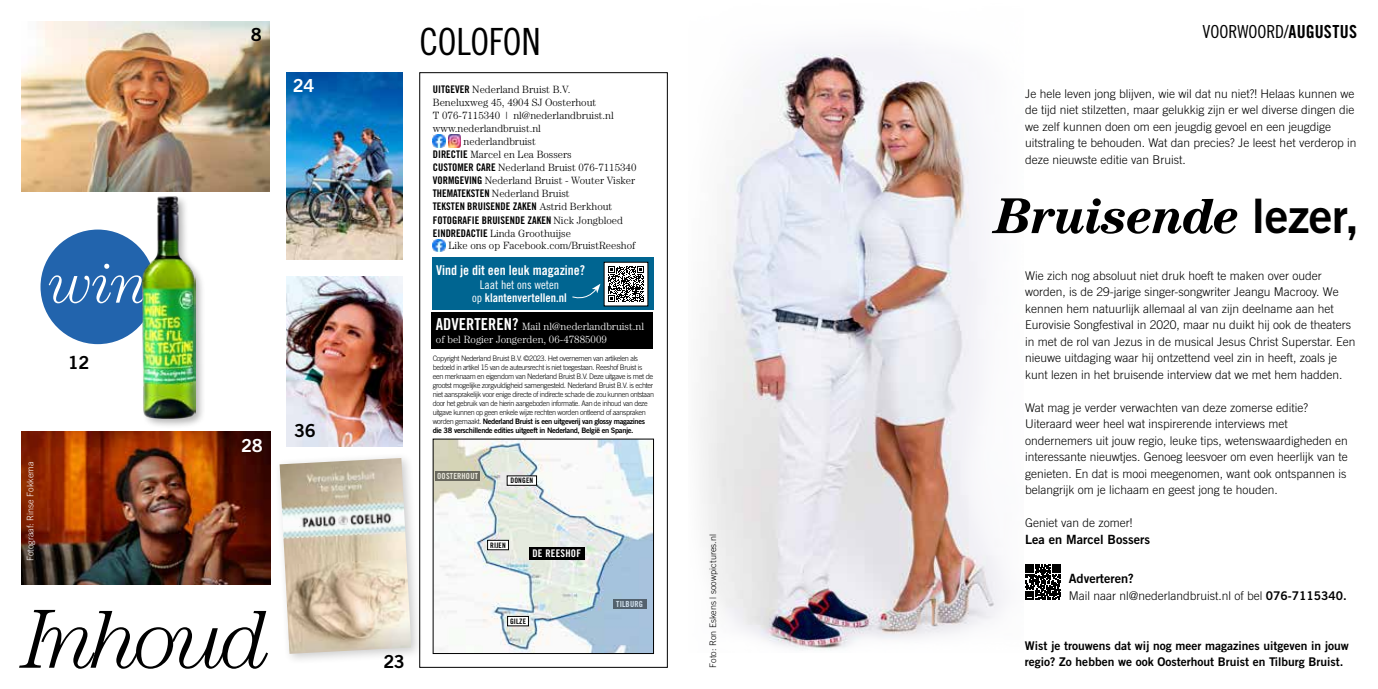
<style>
.page{position:relative;width:1378px;height:689px;background:#fff}
.page>*{position:absolute;margin:0;border:0;box-sizing:border-box;transform-origin:0 0}
.t1{font:italic 300 84px "Century Std";letter-spacing:-.075em;color:#000}
.t2{font:italic 300 56.55px "Century Std";color:#fff}
.t3{font:italic 700 50.4px "Century Std";letter-spacing:-.02em;color:#000}
.t4{font:37.5px "Trade Gothic LT Std Cn 18";letter-spacing:-.005em;color:#000}
.t5{font:18px "Trade Gothic LT Std Cn 18";color:#000}
.t6{font:18px "Trade Gothic LT Std Bd 2";color:#000}
.t7{font:18px "Trade Gothic LT Std Bd 2";color:#fff}
.t8{font:13.5px "Trade Gothic LT Std Bd Cn 20";color:#fff}
.t9{font:12.75px "Trade Gothic LT Std Bd 2";color:#000}
.t10{font:300 12px/16.5px "Trade Gothic LT Std";color:#000}
.t11{font:12px/16.5px "Trade Gothic LT Std Bd 2";color:#000}
.t12{font:12px "Trade Gothic LT Std Bd Cn 20";color:#fff}
.t13{font:12px "Trade Gothic LT Std Cn 18";color:#fff}
.t14{font:300 10.5px/12.8px "Century Std";color:#000}
.t15{font:10.5px/13.2px "Trade Gothic LT Std Bd Cn 20";color:#000}
.t16{font:300 10.5px/13.2px "Century Std";color:#fff}
.t17{font:10.5px "Trade Gothic LT Std Bd Cn 20";letter-spacing:.02em;color:#fff}
.t18{font:300 9px "Trade Gothic LT Std";letter-spacing:.01em;color:#000}
.t19{font:300 9px "Trade Gothic LT Std";color:#fff}
.t20{font:8.4px "Trade Gothic LT Std Bd Cn 20";letter-spacing:.02em;color:#fff}
.t21{font:300 7.5px/9px "Trade Gothic LT Std";letter-spacing:-.045em;color:#000}
.t22{font:7.5px/9px "Trade Gothic LT Std Bd 2";letter-spacing:-.045em;color:#000}
.t23{font:7.5px "Trade Gothic LT Std Bd Cn 20";letter-spacing:.02em;color:#000}
.s1{font-family:"Trade Gothic LT Std Bd Cn 20";font-weight:400}
.s2{font-family:"Century Std";font-weight:300}
.s3{font-family:"Trade Gothic LT Std Cn 18"}
.s4{font-family:"Trade Gothic LT Std Bd Cn 20";font-weight:400;font-size:16.5px}
.s5{font-family:"Trade Gothic LT Std";font-weight:300}
.s6{font-family:"Trade Gothic LT Std Bd Cn 20"}
.s7{font-family:"Trade Gothic LT Std Bd 2";font-weight:400;font-style:normal;font-size:47.55px}
.s8{font-family:"Trade Gothic LT Std Bd 2";font-weight:400}
</style>
<div class="page">
<img style="left:700px;top:47px;width:305px;height:603px">
<svg style="left:1025px;top:564px;width:35px;height:35px"></svg>
<div style="left:432px;top:313px;width:221px;height:36px;background:#000"></div>
<img style="left:435px;top:441px;width:217px;height:211px">
<div style="left:433px;top:439px;width:221px;height:215px;border:1px solid #000"></div>
<div style="left:529px;top:547px;width:55px;height:13px;background:#000"></div>
<div style="left:487px;top:540px;width:21px;height:10px;background:#fff"></div>
<div style="left:487px;top:540px;width:22px;height:10px;border:1px solid #000"></div>
<div style="left:507px;top:476px;width:29px;height:9px;background:#fff"></div>
<div style="left:507px;top:616px;width:21px;height:10px;background:#fff"></div>
<div style="left:507px;top:616px;width:22px;height:10px;border:1px solid #000"></div>
<div style="left:613px;top:600px;width:33px;height:9px;background:#52616e"></div>
<div style="left:435px;top:471px;width:45px;height:9px;background:#6a695e"></div>
<img style="left:21px;top:432px;width:249px;height:153px">
<img style="left:287px;top:276px;width:115px;height:170px">
<img style="left:287px;top:72px;width:115px;height:187px">
<img style="left:21px;top:21px;width:249px;height:170px">
<div style="left:274px;top:452px;width:149px;height:214px;background:#000;opacity:.2"></div>
<img style="left:280px;top:458px;width:131px;height:196px">
<div style="left:40px;top:230px;width:115px;height:114px;background:#2264ad;border-radius:50%"></div>
<div style="left:139px;top:194px;width:67px;height:235px;background:#000;opacity:.3"></div>
<img style="left:141px;top:196px;width:55px;height:222px">
<svg style="left:433px;top:135px;width:28px;height:12px"></svg>
<svg style="left:433px;top:239px;width:13px;height:13px"></svg>
<div style="left:419px;top:72px;width:249px;height:596px;border:1px solid #000"></div>
<div style="left:432px;top:257px;width:221px;height:53px;background:#006591"></div>
<div style="left:604px;top:262px;width:44px;height:44px;background:#fff"></div>
<svg style="left:608px;top:266px;width:36px;height:36px"></svg>
<svg style="left:572px;top:284px;width:28px;height:15px"></svg>
<h3 class="t6" style="left:251px;top:23px;width:12px">8</h3>
<h3 class="t7" style="left:293px;top:74px;width:23px">24</h3>
<h2 class="t2" style="left:49px;top:251px;width:101px">win</h2>
<h3 class="t6" style="left:68px;top:352px;width:23px">12</h3>
<p class="t19" style="left:25px;top:561px;width:101px;rotate:-90deg">Fotograaf: Rinse Fokkema</p>
<h3 class="t7" style="left:241px;top:434px;width:23px">28</h3>
<h1 class="t1" style="left:23px;top:591px;width:249px">Inhoud</h1>
<h3 class="t6" style="left:294px;top:419px;width:23px">36</h3>
<h3 class="t4" style="left:419px;top:20px;width:123px">COLOFON</h3>
<p class="t14" style="left:433px;top:83px;width:139px"><span class="s1">UITGEVER</span> Nederland Bruist B.V.</p>
<p class="t14" style="left:433px;top:96px;width:165px">Beneluxweg 45, 4904 SJ Oosterhout</p>
<p class="t14" style="left:433px;top:109px;width:182px">T 076-7115340 | nl@nederlandbruist.nl</p>
<p class="t14" style="left:433px;top:122px;width:110px">www.nederlandbruist.nl</p>
<p class="t14" style="left:464px;top:135px;width:74px">nederlandbruist</p>
<p class="t14" style="left:433px;top:148px;width:140px"><span class="s1">DIRECTIE</span> Marcel en Lea Bossers</p>
<p class="t14" style="left:433px;top:161px;width:205px"><span class="s1">CUSTOMER CARE</span> Nederland Bruist 076-7115340</p>
<p class="t14" style="left:433px;top:174px;width:204px"><span class="s1">VORMGEVING</span> Nederland Bruist - Wouter Visker</p>
<p class="t14" style="left:433px;top:187px;width:138px"><span class="s1">THEMATEKSTEN</span> Nederland Bruist</p>
<p class="t15" style="left:433px;top:200px;width:192px">TEKSTEN BRUISENDE ZAKEN <span class="s2">Astrid Berkhout<br></span>FOTOGRAFIE BRUISENDE ZAKEN <span class="s2">Nick Jongbloed</span></p>
<p class="t14" style="left:448px;top:227px;width:189px;text-indent:-15px"><span class="s1">EINDREDACTIE</span> Linda Groothuijse<br>Like ons op Facebook.com/BruistReeshof</p>
<p class="t8" style="left:436px;top:262px;width:151px">Vind je dit een leuk magazine?</p>
<p class="t13" style="left:480px;top:277px;width:81px">Laat het ons weten</p>
<p class="t12" style="left:472px;top:291px;width:96px"><span class="s3">op</span> klantenvertellen.nl</p>
<p class="t16" style="left:436px;top:320px;width:210px"><span class="s4">ADVERTEREN?</span> Mail nl@nederlandbruist.nl of bel Rogier Jongerden, 06-47885009</p>
<p class="t21" style="left:433px;top:353px;width:223px">Copyright Nederland Bruist B.V. ©2023. Het overnemen van artikelen als bedoeld in artikel 15 van de auteursrecht is niet toegestaan. Reeshof Bruist is een merknaam en eigendom van Nederland Bruist B.V. Deze uitgave is met de grootst mogelijke zorgvuldigheid samengesteld. Nederland Bruist B.V. is echter niet aansprakelijk voor enige directe of indirecte schade die zou kunnen ontstaan door het gebruik van de hierin aangeboden informatie. Aan de inhoud van deze uitgave kunnen op geen enkele wijze rechten worden ontleend of aanspraken</p>
<p class="t22" style="left:433px;top:416px;width:214px"><span class="s5">worden gemaakt.</span> Nederland Bruist is een uitgeverij van glossy magazines die 38 verschillende edities uitgeeft in Nederland, België en Spanje.</p>
<p class="t20" style="left:437px;top:471px;width:42px">OOSTERHOUT</p>
<p class="t23" style="left:510px;top:476px;width:24px">DONGEN</p>
<h3 class="t6" style="left:384px;top:650px;width:23px">23</h3>
<p class="t23" style="left:490px;top:540px;width:17px">RIJEN</p>
<p class="t17" style="left:532px;top:547px;width:50px">DE REESHOF</p>
<p class="t23" style="left:510px;top:616px;width:18px">GILZE</p>
<p class="t20" style="left:616px;top:599px;width:28px">TILBURG</p>
<p class="t18" style="left:707px;top:668px;width:135px;rotate:-90deg">Foto: Ron Eskens | soowpictures.nl</p>
<h3 class="t5" style="left:1202px;top:21px;width:156px">VOORWOORD/<span class="s6">AUGUSTUS</span></h3>
<p class="t10" style="left:1025px;top:85px;width:333px">Je hele leven jong blijven, wie wil dat nu niet?! Helaas kunnen we de tijd niet stilzetten, maar gelukkig zijn er wel diverse dingen die we zelf kunnen doen om een jeugdig gevoel en een jeugdige uitstraling te behouden. Wat dan precies? Je leest het verderop in deze nieuwste editie van Bruist.</p>
<h3 class="t3" style="left:995px;top:187px;width:366px">Bruisende <span class="s7">lezer,</span></h3>
<p class="t10" style="left:1025px;top:267px;width:332px">Wie zich nog absoluut niet druk hoeft te maken over ouder worden, is de 29-jarige singer-songwriter Jeangu Macrooy. We kennen hem natuurlijk allemaal al van zijn deelname aan het Eurovisie Songfestival in 2020, maar nu duikt hij ook de theaters in met de rol van Jezus in de musical Jesus Christ Superstar. Een nieuwe uitdaging waar hij ontzettend veel zin in heeft, zoals je kunt lezen in het bruisende interview dat we met hem hadden.</p>
<p class="t10" style="left:1025px;top:399px;width:324px">Wat mag je verder verwachten van deze zomerse editie?<br>Uiteraard weer heel wat inspirerende interviews met ondernemers uit jouw regio, leuke tips, wetenswaardigheden en interessante nieuwtjes. Genoeg leesvoer om even heerlijk van te genieten. En dat is mooi meegenomen, want ook ontspannen is belangrijk om je lichaam en geest jong te houden.</p>
<p class="t10" style="left:1025px;top:514px;width:109px">Geniet van de zomer!</p>
<p class="t9" style="left:1025px;top:531px;width:126px">Lea en Marcel Bossers</p>
<p class="t9" style="left:1069px;top:570px;width:67px">Adverteren?</p>
<p class="t10" style="left:1069px;top:587px;width:279px">Mail naar nl@nederlandbruist.nl of bel <span class="s8">076-7115340.</span></p>
<p class="t11" style="left:1025px;top:637px;width:325px">Wist je trouwens dat wij nog meer magazines uitgeven in jouw regio? Zo hebben we ook Oosterhout Bruist en Tilburg Bruist.</p>
</div>
